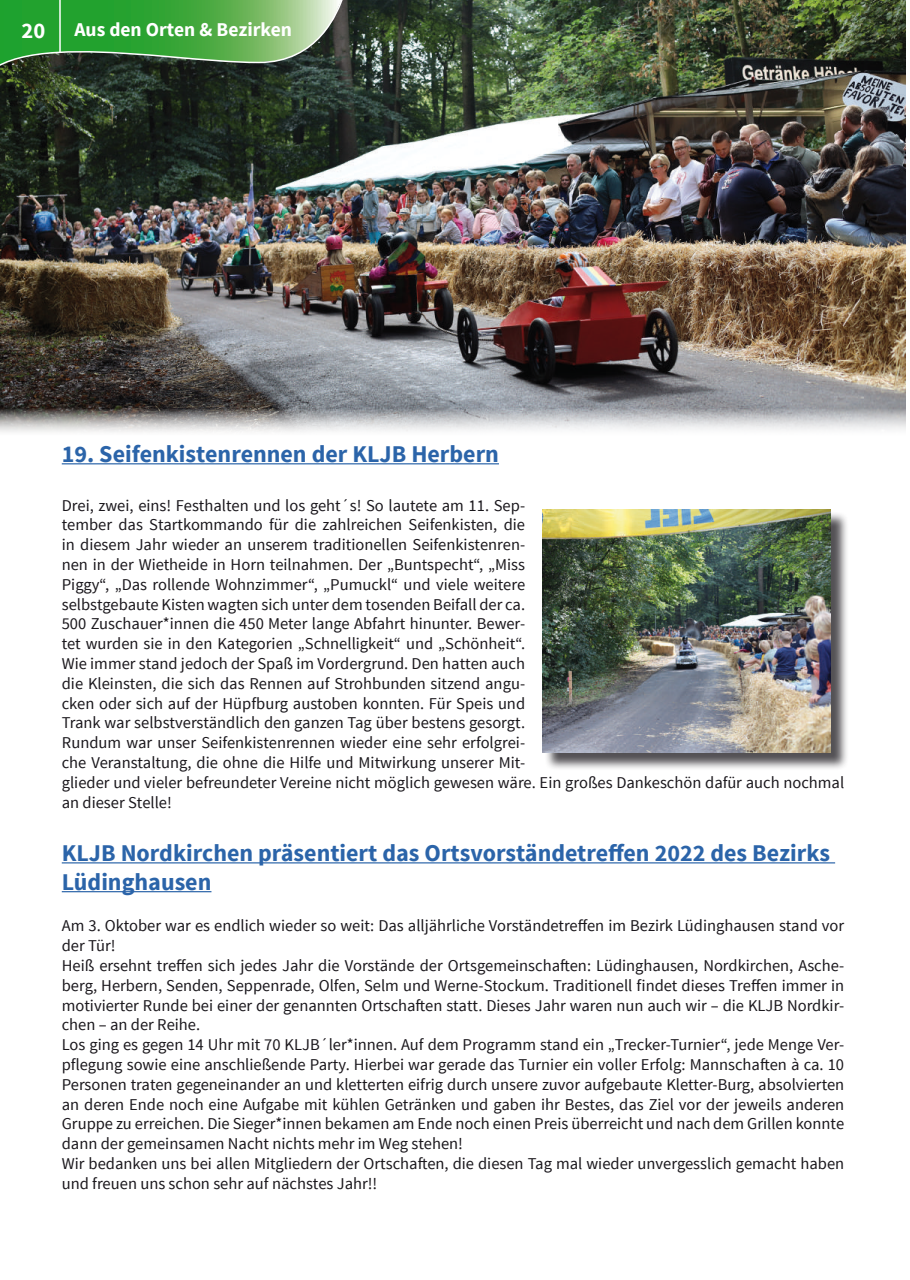
<style>
.page{position:relative;width:910px;height:1280px;background:#fff}
.page>*{position:absolute;margin:0;border:0;box-sizing:border-box;transform-origin:0 0}
.t1{font:700 24px/28.8px "Source Sans Pro";color:#2b64a9}
.t2{font:700 22.5px "Source Sans Pro";color:#fff}
.t3{font:700 19.5px "Source Sans Pro";color:#fff}
.t4{font:16.5px/19.8px "Source Sans Pro";color:#1a171c}
</style>
<div class="page">
<img style="left:0;top:0;width:906px;height:432px">
<svg style="left:0;top:0;width:346px;height:69px;background:#499548"></svg>
<hr style="left:59px;top:0;width:2px;height:52px;background:#fff">
<hr style="left:62px;top:463px;width:437px;height:1px;background:#2b64a9">
<div style="left:544px;top:511px;width:305px;height:260px;background:#1a171c;opacity:.75"></div>
<img style="left:542px;top:509px;width:289px;height:243px">
<hr style="left:62px;top:862px;width:773px;height:1px;background:#2b64a9">
<hr style="left:62px;top:891px;width:149px;height:1px;background:#2b64a9">
<h2 class="t2" style="left:21px;top:16px;width:25px">20</h2>
<p class="t3" style="left:74px;top:17px;width:219px">Aus den Orten &amp; Bezirken</p>
<h1 class="t1" style="left:62px;top:440px;width:439px">19. Seifenkistenrennen der KLJB Herbern</h1>
<p class="t4" style="left:62px;top:495px;width:784px">Drei, zwei, eins! Festhalten und los geht´s! So lautete am 11. Sep-<br>tember das Startkommando für die zahlreichen Seifenkisten, die<br>in diesem Jahr wieder an unserem traditionellen Seifenkistenren-<br>nen in der Wietheide in Horn teilnahmen. Der „Buntspecht“, „Miss<br>Piggy“, „Das rollende Wohnzimmer“, „Pumuckl“ und viele weitere<br>selbstgebaute Kisten wagten sich unter dem tosenden Beifall der ca.<br>500 Zuschauer*innen die 450 Meter lange Abfahrt hinunter. Bewer-<br>tet wurden sie in den Kategorien „Schnelligkeit“ und „Schönheit“.<br>Wie immer stand jedoch der Spaß im Vordergrund. Den hatten auch<br>die Kleinsten, die sich das Rennen auf Strohbunden sitzend angu-<br>cken oder sich auf der Hüpfburg austoben konnten. Für Speis und<br>Trank war selbstverständlich den ganzen Tag über bestens gesorgt.<br>Rundum war unser Seifenkistenrennen wieder eine sehr erfolgrei-<br>che Veranstaltung, die ohne die Hilfe und Mitwirkung unserer Mit-<br>glieder und vieler befreundeter Vereine nicht möglich gewesen wäre. Ein großes Dankeschön dafür auch nochmal an dieser Stelle!</p>
<h1 class="t1" style="left:62px;top:839px;width:770px">KLJB Nordkirchen präsentiert das Ortsvorständetreffen 2022 des Bezirks<br>Lüdinghausen</h1>
<p class="t4" style="left:62px;top:916px;width:784px">Am 3. Oktober war es endlich wieder so weit: Das alljährliche Vorständetreffen im Bezirk Lüdinghausen stand vor der Tür!<br>Heiß ersehnt treffen sich jedes Jahr die Vorstände der Ortsgemeinschaften: Lüdinghausen, Nordkirchen, Asche&shy;berg, Herbern, Senden, Seppenrade, Olfen, Selm und Werne-Stockum. Traditionell findet dieses Treffen immer in motivierter Runde bei einer der genannten Ortschaften statt. Dieses Jahr waren nun auch wir – die KLJB Nordkir&shy;chen – an der Reihe.<br>Los ging es gegen 14 Uhr mit 70 KLJB´ler*innen. Auf dem Programm stand ein „Trecker-Turnier“, jede Menge Ver&shy;pflegung sowie eine anschließende Party. Hierbei war gerade das Turnier ein voller Erfolg: Mannschaften à ca. 10<br>Personen traten gegeneinander an und kletterten eifrig durch unsere zuvor aufgebaute Kletter-Burg, absolvierten an deren Ende noch eine Aufgabe mit kühlen Getränken und gaben ihr Bestes, das Ziel vor der jeweils anderen Gruppe zu erreichen. Die Sieger*innen bekamen am Ende noch einen Preis überreicht und nach dem Grillen konnte dann der gemeinsamen Nacht nichts mehr im Weg stehen!<br>Wir bedanken uns bei allen Mitgliedern der Ortschaften, die diesen Tag mal wieder unvergesslich gemacht haben und freuen uns schon sehr auf nächstes Jahr!!</p>
</div>
